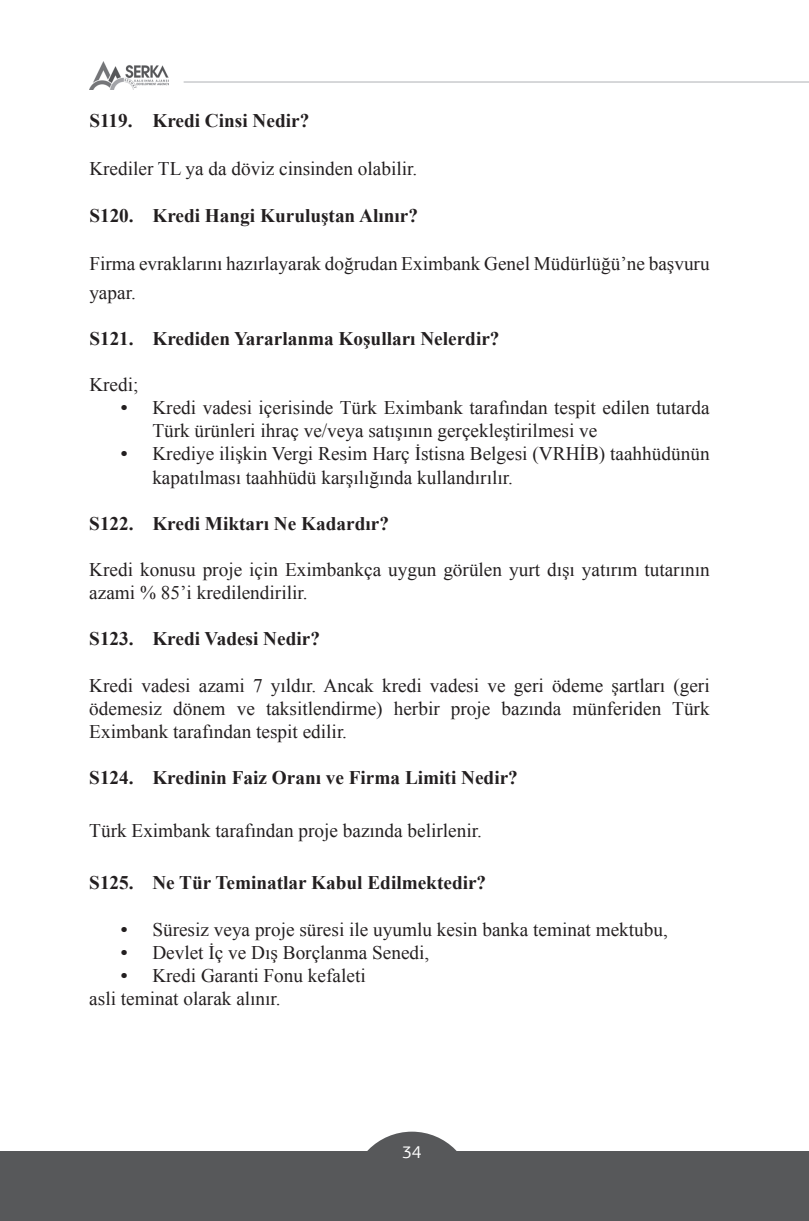
<style>
.page{position:relative;width:809px;height:1221px;background:#fff}
.page>*{position:absolute;margin:0;border:0;box-sizing:border-box;transform-origin:0 0}
.t1{font:19.25px/23.1px "Times New Roman";color:#231f20}
.t2{font:700 19.25px "Times New Roman";color:#231f20}
.t3{font:17.5px "PF Agora Sans Pro";color:#fff}
.s1{font-weight:700}
</style>
<div class="page">
<div style="left:0;top:1151px;width:809px;height:69px;background:#57585a"></div>
<img style="left:89px;top:61px;width:79px;height:28px">
<svg style="left:367px;top:1131px;width:90px;height:20px"></svg>
<hr style="left:184px;top:81px;width:625px;height:2px;background:#d1d2d4">
<p class="t2" style="left:89px;top:107px;width:221px">S119. Kredi Cinsi Nedir?</p>
<p class="t1" style="left:89px;top:157px;width:329px">Krediler TL ya da döviz cinsinden olabilir.</p>
<p class="t2" style="left:89px;top:202px;width:330px">S120. Kredi Hangi Kuruluştan Alınır?</p>
<p class="t1" style="left:89px;top:248px;width:622px;line-height:28.9px">Firma evraklarını hazırlayarak doğrudan Eximbank Genel Müdürlüğü’ne başvuru yapar.</p>
<p class="t2" style="left:89px;top:325px;width:412px">S121. Krediden Yararlanma Koşulları Nelerdir?</p>
<p class="t1" style="left:89px;top:373px;width:51px">Kredi;</p>
<p class="t1" style="left:152px;top:396px;width:559px;text-indent:-31px"><span class="s1">•</span> Kredi vadesi içerisinde Türk Eximbank tarafından tespit edilen tutarda<br>Türk ürünleri ihraç ve/veya satışının gerçekleştirilmesi ve</p>
<p class="t1" style="left:152px;top:442px;width:559px;text-indent:-31px"><span class="s1">•</span> Krediye ilişkin Vergi Resim Harç İstisna Belgesi (VRHİB) taahhüdünün kapatılması taahhüdü karşılığında kullandırılır.</p>
<p class="t2" style="left:89px;top:510px;width:301px">S122. Kredi Miktarı Ne Kadardır?</p>
<p class="t1" style="left:89px;top:557px;width:622px">Kredi konusu proje için Eximbankça uygun görülen yurt dışı yatırım tutarının azami % 85’i kredilendirilir.</p>
<p class="t2" style="left:89px;top:625px;width:232px">S123. Kredi Vadesi Nedir?</p>
<p class="t1" style="left:89px;top:673px;width:622px;text-align:justify">Kredi vadesi azami 7 yıldır. Ancak kredi vadesi ve geri ödeme şartları (geri ödemesiz dönem ve taksitlendirme) herbir proje bazında münferiden Türk Eximbank tarafından tespit edilir.</p>
<p class="t2" style="left:89px;top:764px;width:430px">S124. Kredinin Faiz Oranı ve Firma Limiti Nedir?</p>
<p class="t1" style="left:89px;top:819px;width:394px">Türk Eximbank tarafından proje bazında belirlenir.</p>
<p class="t2" style="left:89px;top:869px;width:398px">S125. Ne Tür Teminatlar Kabul Edilmektedir?</p>
<p class="t1" style="left:121px;top:917px;width:548px"><span class="s1">•</span> Süresiz veya proje süresi ile uyumlu kesin banka teminat mektubu,</p>
<p class="t1" style="left:121px;top:940px;width:310px"><span class="s1">•</span> Devlet İç ve Dış Borçlanma Senedi,</p>
<p class="t1" style="left:89px;top:963px;width:278px;text-indent:32px"><span class="s1">•</span> Kredi Garanti Fonu kefaleti asli teminat olarak alınır.</p>
<p class="t3" style="left:402px;top:1141px;width:21px">34</p>
</div>
